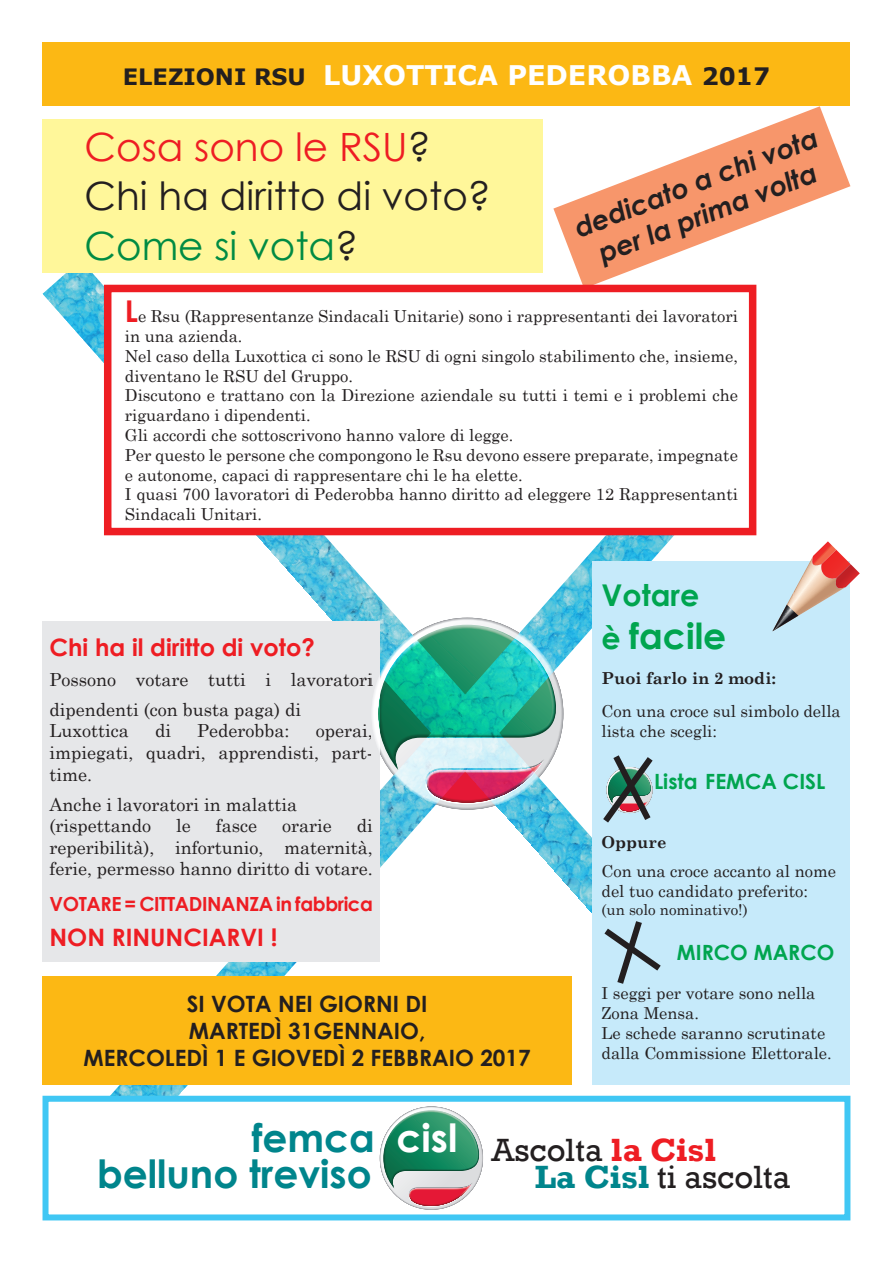
<style>
.page{position:relative;width:893px;height:1263px;background:#fff}
.page>*{position:absolute;margin:0;border:0;box-sizing:border-box;transform-origin:0 0}
.t1{font:39px/49.5px "Century Gothic";color:#231f20}
.t2{font:700 39px/36px "Century Gothic";color:#00858c}
.t3{font:700 36px "Century Gothic";color:#00a54f}
.t4{font:33px/27px "Rockwell";color:#231f20}
.t5{font:700 30px "Century Gothic";color:#00a54f}
.t6{font:700 27px "Verdana";color:#fff}
.t7{font:italic 700 27px/32.4px "Century Gothic";color:#231f20;text-align:center}
.t8{font:700 24px "Century Gothic";color:#ee1d23}
.t9{font:700 22.5px/27px "Century Gothic";color:#231f20;text-align:center}
.t10{font:700 21px "Century Gothic";color:#00a54f}
.t11{font:700 19.5px "Century Gothic";letter-spacing:-.02em;color:#ee1d23}
.t12{font:18px/21.6px "Century Schoolbook";color:#231f20}
.t13{font:16.5px/19.8px "Century Schoolbook";color:#231f20}
.t14{font:700 16.5px "Century Schoolbook";color:#231f20}
.t15{font:15px "Century Schoolbook";color:#231f20}
.s1{font-size:22.5px;color:#231f20}
.s2{font-size:24px;color:#231f20}
.s3{color:#ee1d23}
.s4{color:#008b43}
.s5{font-family:"Century Gothic";font-weight:700;font-size:30px;color:#ee1d23}
.s6{font-size:30px}
.s7{color:#fff}
.s8{font-weight:700;color:#ee1d23}
.s9{font-weight:700;color:#00858c}
</style>
<div class="page">
<img style="left:43px;top:273px;width:510px;height:349px">
<img style="left:52px;top:495px;width:628px;height:601px">
<div style="left:43px;top:622px;width:337px;height:340px;background:#e6e7e9"></div>
<div style="left:592px;top:561px;width:258px;height:523px;background:#c6eafa"></div>
<div style="left:43px;top:1096px;width:807px;height:124px;background:#fff;border:6px solid #40c7f4"></div>
<svg style="left:383px;top:1110px;width:96px;height:97px"></svg>
<div style="left:43px;top:43px;width:807px;height:63px;background:#fcb814"></div>
<div style="left:43px;top:119px;width:500px;height:154px;background:#fff79a"></div>
<svg style="left:553px;top:106px;width:297px;height:182px"></svg>
<div style="left:43px;top:976px;width:529px;height:108px;background:#fcb814"></div>
<div style="left:104px;top:285px;width:652px;height:250px;background:#fff;border:8px solid #ee1d23"></div>
<img style="left:378px;top:625px;width:179px;height:179px">
<svg style="left:772px;top:541px;width:88px;height:90px"></svg>
<svg style="left:603px;top:755px;width:50px;height:68px"></svg>
<svg style="left:604px;top:921px;width:57px;height:63px"></svg>
<h3 class="t6" style="left:123px;top:56px;width:649px"><span class="s1">ELEZIONI RSU</span> LUXOTTICA PEDEROBBA <span class="s2">2017</span></h3>
<h1 class="t1" style="left:84px;top:122px;width:408px"><span class="s3">Cosa sono le RSU</span>?<br>Chi ha diritto di voto?<br><span class="s4">Come si vota</span>?</h1>
<h3 class="t7" style="left:569px;top:213px;width:260px;rotate:-21deg">dedicato a chi vota per la prima volta</h3>
<p class="t13" style="left:125px;top:306px;width:615px"><span class="s5">L</span>e Rsu (Rappresentanze Sindacali Unitarie) sono i rappresentanti dei lavoratori in una azienda.<br>Nel caso della Luxottica ci sono le RSU di ogni singolo stabilimento che, insieme, diventano le RSU del Gruppo.<br>Discutono e trattano con la Direzione aziendale su tutti i temi e i problemi che riguardano i dipendenti.<br>Gli accordi che sottoscrivono hanno valore di legge.<br>Per questo le persone che compongono le Rsu devono essere preparate, impegnate e autonome, capaci di rappresentare chi le ha elette.<br>I quasi 700 lavoratori di Pederobba hanno diritto ad eleggere 12 Rappresentanti Sindacali Unitari.</p>
<h3 class="t8" style="left:49px;top:632px;width:267px">Chi ha il diritto di voto?</h3>
<p class="t12" style="left:49px;top:664px;width:325px;line-height:30px">Possono votare tutti i lavoratori dipendenti (con busta paga) di</p>
<p class="t12" style="left:49px;top:720px;width:81px">Luxottica</p>
<p class="t12" style="left:155px;top:720px;width:18px">di</p>
<p class="t12" style="left:197px;top:720px;width:94px">Pederobba:</p>
<p class="t12" style="left:49px;top:720px;width:325px;text-align:justify;text-indent:266px">operai, impiegati, quadri, apprendisti, part&shy;time.</p>
<p class="t12" style="left:49px;top:793px;width:249px">Anche i lavoratori in malattia (rispettando</p>
<p class="t12" style="left:176px;top:814px;width:16px">le</p>
<p class="t12" style="left:216px;top:814px;width:43px">fasce</p>
<p class="t12" style="left:282px;top:814px;width:51px">orarie</p>
<p class="t12" style="left:49px;top:814px;width:325px;text-align:justify;text-indent:307px">di reperibilità), infortunio, maternità, ferie, permesso hanno diritto di votare.</p>
<p class="t11" style="left:49px;top:892px;width:325px">VOTARE = CITTADINANZA in fabbrica</p>
<h3 class="t8" style="left:49px;top:922px;width:229px">NON RINUNCIARVI !</h3>
<h3 class="t9" style="left:83px;top:990px;width:449px">SI VOTA NEI GIORNI DI<br>MARTEDÌ 31GENNAIO,<br>MERCOLEDÌ 1 E GIOVEDÌ 2 FEBBRAIO 2017</h3>
<h3 class="t5" style="left:601px;top:576px;width:99px">Votare</h3>
<h2 class="t3" style="left:601px;top:614px;width:126px"><span class="s6">è</span> facile</h2>
<p class="t14" style="left:601px;top:668px;width:176px">Puoi farlo in 2 modi:</p>
<p class="t13" style="left:601px;top:701px;width:241px">Con una croce sul simbolo della lista che scegli:</p>
<p class="t10" style="left:654px;top:768px;width:173px">Lista FEMCA CISL</p>
<p class="t14" style="left:601px;top:832px;width:67px">Oppure</p>
<p class="t13" style="left:601px;top:861px;width:236px">Con una croce accanto al nome del tuo candidato preferito:</p>
<p class="t15" style="left:601px;top:900px;width:148px">(un solo nominativo!)</p>
<p class="t10" style="left:677px;top:939px;width:159px">MIRCO MARCO</p>
<p class="t13" style="left:601px;top:983px;width:232px">I seggi per votare sono nella<br>Zona Mensa.<br>Le schede saranno scrutinate dalla Commissione Elettorale.</p>
<h1 class="t2" style="left:97px;top:1119px;width:362px;text-indent:155px">femca <span class="s7">cisl </span>belluno treviso</h1>
<h3 class="t4" style="left:535px;top:1137px;width:257px;text-indent:-44px">Ascolta <span class="s8">la Cisl<br></span><span class="s9">La Cisl</span> ti ascolta</h3>
</div>
